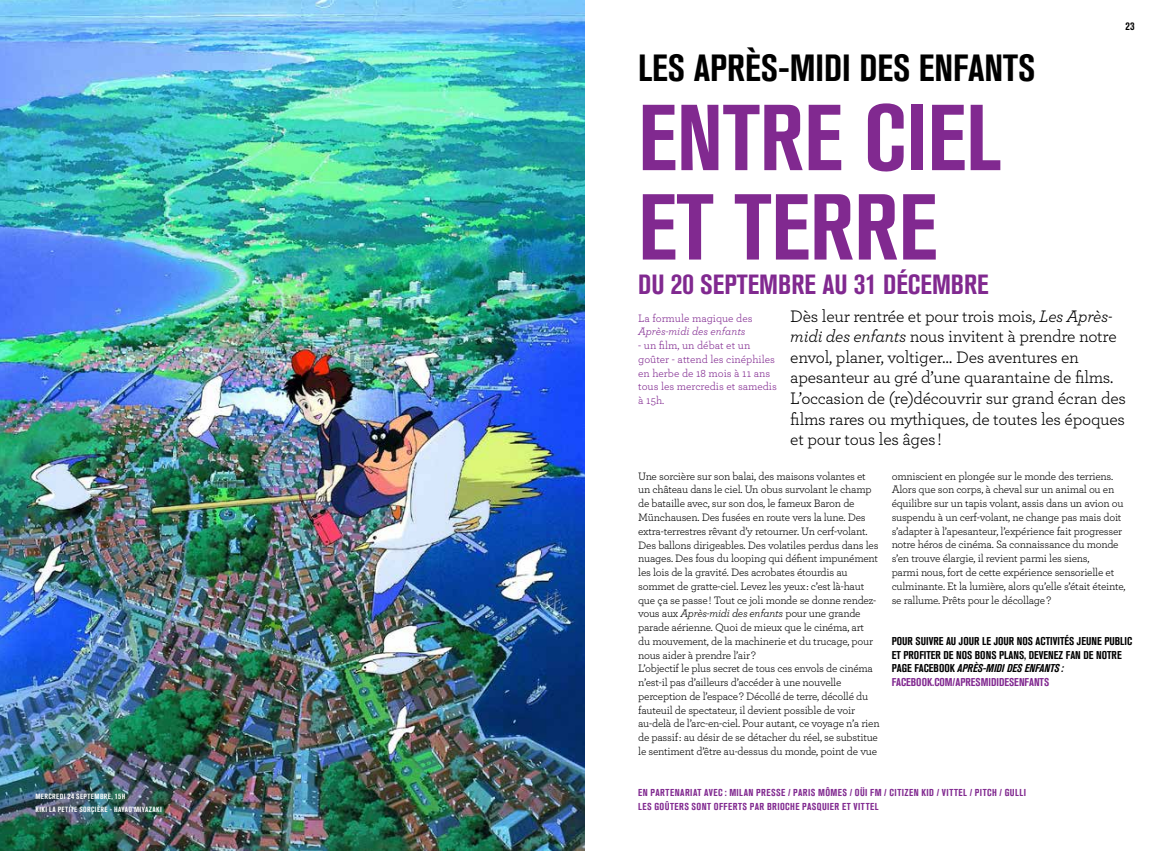
<style>
.page{position:relative;width:1170px;height:851px;background:#fff}
.page>*{position:absolute;margin:0;border:0;box-sizing:border-box;transform-origin:0 0}
.t1{font:700 condensed 92.5px/89.4px "Akzidenz Grotesk BQ";color:#812990}
.t2{font:700 condensed 37.5px "Akzidenz Grotesk BQ";color:#000}
.t3{font:700 condensed 27.5px "Akzidenz Grotesk MG";color:#812990}
.t4{font:17.5px/20.6px "Archer";letter-spacing:-.015em;color:#000}
.t5{font:11.25px/13.8px "Archer";letter-spacing:-.02em;color:#000}
.t6{font:11.25px/13.8px "Archer";color:#812990}
.t7{font:700 condensed 11.25px/13.8px "Akzidenz Grotesk BQ";color:#000}
.t8{font:700 condensed 11.25px "Akzidenz Grotesk BQ";color:#812990}
.t9{font:italic 700 condensed 11.25px "Akzidenz Grotesk BQ";color:#000}
.t10{font:italic 11.25px "Archer";color:#812990}
.t11{font:700 condensed 10.62px "Akzidenz Grotesk MG";color:#000}
.t12{font:700 condensed 10px "Akzidenz Grotesk MG";letter-spacing:.04em;color:#812990}
.t13{font:700 condensed 7.5px/12.5px "Akzidenz Grotesk MG";letter-spacing:.055em;color:#fff}
.s1{font-style:italic}
</style>
<div class="page">
<img style="left:0;top:0;width:585px;height:850px">
<p class="t13" style="left:35px;top:790px;width:128px">MERCREDI 24 SEPTEMBRE, 15H<br>KIKI LA PETITE SORCIÈRE - HAYAO MIYAZAKI</p>
<h2 class="t2" style="left:638px;top:46px;width:382px">LES APRÈS-MIDI DES ENFANTS</h2>
<h1 class="t1" style="left:638px;top:93px;width:364px">ENTRE CIEL<br>ET TERRE</h1>
<p class="t11" style="left:1125px;top:20px;width:10px">23</p>
<h3 class="t3" style="left:638px;top:269px;width:339px">DU 20 SEPTEMBRE AU 31 DÉCEMBRE</h3>
<p class="t6" style="left:638px;top:310px;width:116px">La formule magique des</p>
<p class="t10" style="left:638px;top:323px;width:109px">Après-midi des enfants</p>
<p class="t6" style="left:638px;top:338px;width:140px">- un film, un débat et un goûter - attend les cinéphiles en herbe de 18 mois à 11 ans tous les mercredis et samedis à 15h.</p>
<p class="t4" style="left:790px;top:304px;width:337px">Dès leur rentrée et pour trois mois, <span class="s1">Les Après&shy;midi des enfants</span> nous invitent à prendre notre envol, planer, voltiger… Des aventures en apesanteur au gré d’une quarantaine de films.<br>L’occasion de (re)découvrir sur grand écran des films rares ou mythiques, de toutes les époques et pour tous les âges !</p>
<p class="t5" style="left:638px;top:468px;width:243px">Une sorcière sur son balai, des maisons volantes et un château dans le ciel. Un obus survolant le champ de bataille avec, sur son dos, le fameux Baron de Münchausen. Des fusées en route vers la lune. Des extra-terrestres rêvant d’y retourner. Un cerf-volant.<br>Des ballons dirigeables. Des volatiles perdus dans les nuages. Des fous du looping qui défient impunément les lois de la gravité. Des acrobates étourdis au sommet de gratte-ciel. Levez les yeux : c’est là-haut que ça se passe ! Tout ce joli monde se donne rendez&shy;vous aux <span class="s1">Après-midi des enfants</span> pour une grande parade aérienne. Quoi de mieux que le cinéma, art<br>du mouvement, de la machinerie et du trucage, pour nous aider à prendre l’air ?<br>L’objectif le plus secret de tous ces envols de cinéma n’est-il pas d’ailleurs d’accéder à une nouvelle perception de l’espace ? Décollé de terre, décollé du fauteuil de spectateur, il devient possible de voir au-delà de l’arc-en-ciel. Pour autant, ce voyage n’a rien de passif : au désir de se détacher du réel, se substitue le sentiment d’être au-dessus du monde, point de vue</p>
<p class="t5" style="left:891px;top:468px;width:235px">omniscient en plongée sur le monde des terriens.<br>Alors que son corps, à cheval sur un animal ou en équilibre sur un tapis volant, assis dans un avion ou suspendu à un cerf-volant, ne change pas mais doit s’adapter à l’apesanteur, l’expérience fait progresser notre héros de cinéma. Sa connaissance du monde s’en trouve élargie, il revient parmi les siens,<br>parmi nous, fort de cette expérience sensorielle et culminante. Et la lumière, alors qu’elle s’était éteinte, se rallume. Prêts pour le décollage ?</p>
<p class="t7" style="left:891px;top:634px;width:242px">POUR SUIVRE AU JOUR LE JOUR NOS ACTIVITÉS JEUNE PUBLIC<br>ET PROFITER DE NOS BONS PLANS, DEVENEZ FAN DE NOTRE<br>PAGE FACEBOOK</p>
<p class="t9" style="left:957px;top:661px;width:108px">APRÈS-MIDI DES ENFANTS:</p>
<p class="t8" style="left:891px;top:675px;width:21px">FACEBOOK</p>
<p class="t8" style="left:932px;top:675px;width:40px">.COM/APRESM</p>
<p class="t8" style="left:988px;top:675px;width:57px">IDIDESENFANTS</p>
<p class="t12" style="left:638px;top:786px;width:23px">EN PARTE</p>
<p class="t12" style="left:674px;top:786px;width:11px">NARIAT</p>
<p class="t12" style="left:704px;top:786px;width:31px">AVEC: MILA</p>
<p class="t12" style="left:748px;top:786px;width:19px">N PRESSE</p>
<p class="t12" style="left:788px;top:786px;width:16px">/ PARIS</p>
<p class="t12" style="left:818px;top:786px;width:19px">MÔMES</p>
<p class="t12" style="left:849px;top:786px;width:102px">/ OÜI FM / CITIZEN KID / VITTEL</p>
<p class="t12" style="left:969px;top:786px;width:41px">/ PITCH / GULLI</p>
<p class="t12" style="left:638px;top:800px;width:38px">LES GOÛTERS</p>
<p class="t12" style="left:691px;top:800px;width:43px">SONT OFFERTS</p>
<p class="t12" style="left:749px;top:800px;width:78px">PAR BRIOCHE PASQUIER</p>
<p class="t12" style="left:842px;top:800px;width:22px">ET VITTEL</p>
</div>
